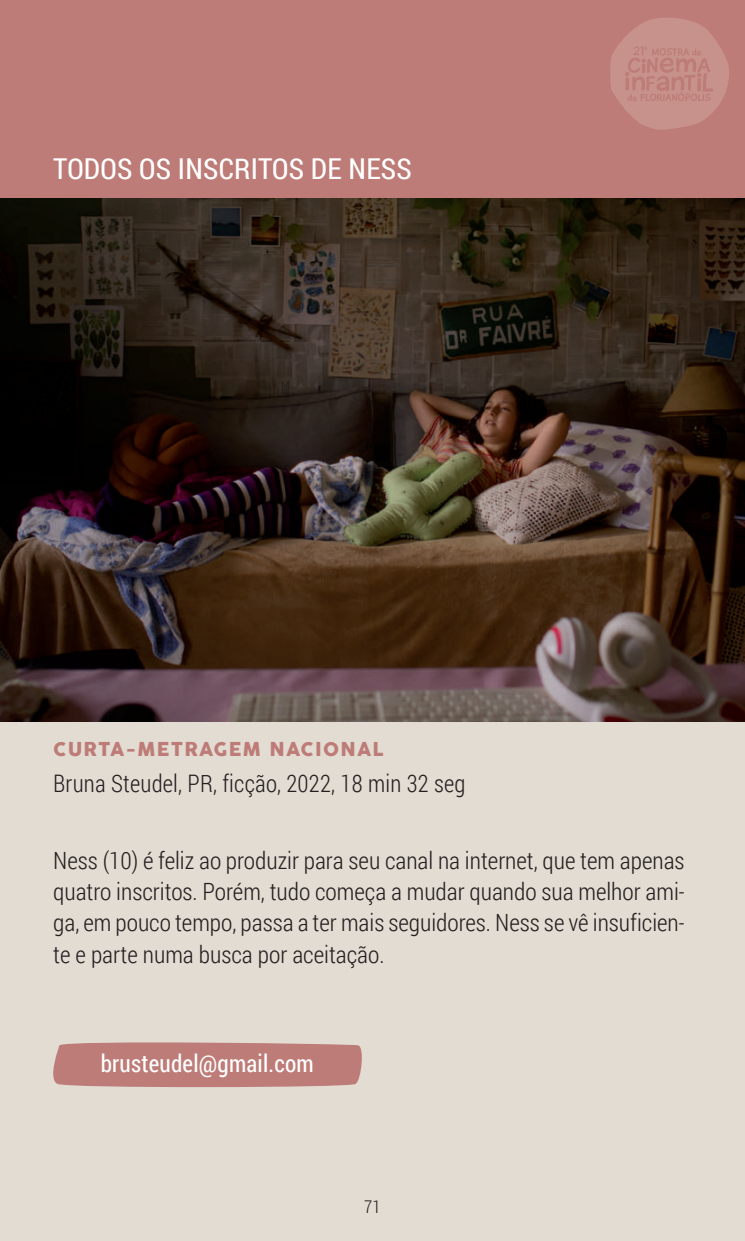
<style>
.page{position:relative;width:745px;height:1241px;background:#fff}
.page>*{position:absolute;margin:0;border:0;box-sizing:border-box;transform-origin:0 0}
.t1{font:28.75px "Roboto Condensed";letter-spacing:.01em;color:#fff}
.t2{font:300 24.12px "Roboto Condensed";letter-spacing:.01em;color:#231f20;scale:.96 1}
.t3{font:24.12px "Roboto Condensed";letter-spacing:.01em;color:#fff;scale:.96 1}
.t4{font:300 23.75px/31.2px "Roboto Condensed";color:#231f20;text-align:justify}
.t5{font:18.75px "Cocogoose";letter-spacing:.07em;color:#bd7c77}
.t6{font:300 17.5px "Roboto Condensed";color:#231f20}
</style>
<div class="page">
<div style="left:0;top:282px;width:744px;height:958px;background:#e3dcd2"></div>
<div style="left:0;top:0;width:744px;height:604px;background:#bd7c77"></div>
<img style="left:0;top:198px;width:744px;height:523px">
<svg style="left:53px;top:1042px;width:309px;height:46px;background:#bf837d"></svg>
<svg style="left:610px;top:18px;width:118px;height:112px"></svg>
<p class="t1" style="left:53px;top:149px;width:360px">TODOS OS INSCRITOS DE NESS</p>
<p class="t5" style="left:53px;top:736px;width:332px">CURTA-METRAGEM NACIONAL</p>
<p class="t2" style="left:53px;top:766px;width:431px">Bruna Steudel, PR, ficção, 2022, 18 min 32 seg</p>
<p class="t4" style="left:53px;top:843px;width:632px">Ness (10) é feliz ao produzir para seu canal na internet, que tem apenas quatro inscritos. Porém, tudo começa a mudar quando sua melhor ami&shy;ga, em pouco tempo, passa a ter mais seguidores. Ness se vê insuficien&shy;te e parte numa busca por aceitação.</p>
<p class="t3" style="left:101px;top:1046px;width:223px">brusteudel@gmail.com</p>
<p class="t6" style="left:364px;top:1194px;width:18px">71</p>
</div>
